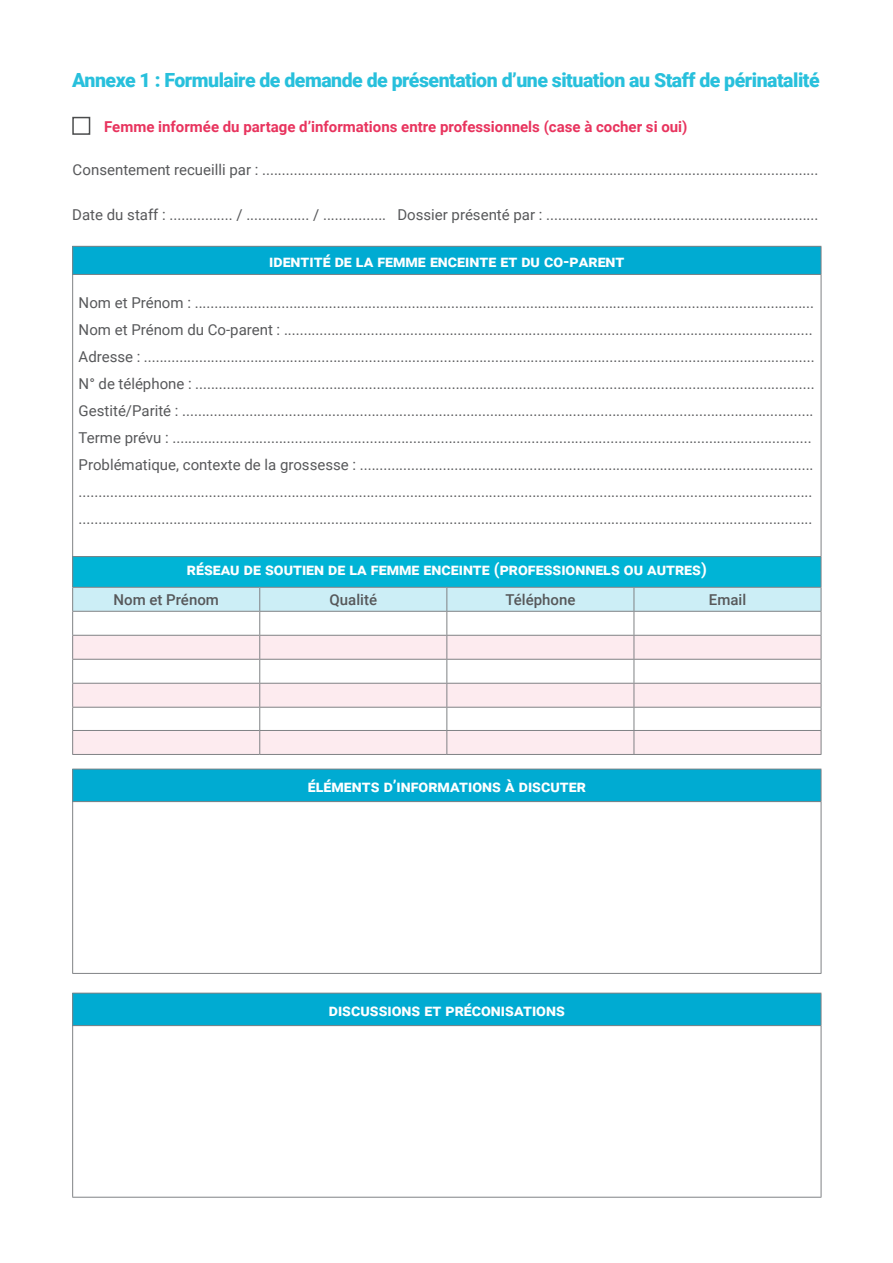
<style>
.page{position:relative;width:893px;height:1263px;background:#fff}
.page>*{position:absolute;margin:0;border:0;box-sizing:border-box;transform-origin:0 0}
.t1{font:900 19.5px "Roboto";letter-spacing:-.025em;color:#28c0dc}
.t2{font:700 16.5px "Roboto";color:#fff}
.t3{font:15px/27px "Roboto";color:#57585a;text-align:justify}
.t4{font:700 15px "Roboto";color:#e8345e}
.t5{font:500 15px "Roboto";color:#57585a}
</style>
<div class="page">
<div style="left:73px;top:246px;width:748px;height:28px;background:#00abd2"></div>
<div style="left:73px;top:557px;width:748px;height:30px;background:#00b4d6"></div>
<hr style="left:72px;top:246px;width:188px;height:1px;background:#808285">
<svg style="left:72px;top:247px;width:1px;height:27px"></svg>
<hr style="left:260px;top:246px;width:187px;height:1px;background:#808285">
<hr style="left:447px;top:246px;width:187px;height:1px;background:#808285">
<hr style="left:634px;top:246px;width:187px;height:1px;background:#808285">
<svg style="left:821px;top:247px;width:1px;height:27px"></svg>
<hr style="left:72px;top:274px;width:188px;height:1px;background:#808285">
<hr style="left:72px;top:275px;width:1px;height:281px;background:#808285">
<hr style="left:260px;top:274px;width:187px;height:1px;background:#808285">
<hr style="left:447px;top:274px;width:187px;height:1px;background:#808285">
<hr style="left:634px;top:274px;width:187px;height:1px;background:#808285">
<hr style="left:821px;top:275px;width:1px;height:281px;background:#808285">
<hr style="left:72px;top:556px;width:188px;height:1px;background:#808285">
<hr style="left:72px;top:557px;width:1px;height:30px;background:#808285">
<hr style="left:260px;top:556px;width:187px;height:1px;background:#808285">
<hr style="left:447px;top:556px;width:187px;height:1px;background:#808285">
<hr style="left:634px;top:556px;width:187px;height:1px;background:#808285">
<hr style="left:821px;top:557px;width:1px;height:30px;background:#808285">
<hr style="left:72px;top:754px;width:188px;height:1px;background:#808285">
<hr style="left:260px;top:754px;width:187px;height:1px;background:#808285">
<hr style="left:447px;top:754px;width:187px;height:1px;background:#808285">
<hr style="left:634px;top:754px;width:187px;height:1px;background:#808285">
<svg style="left:72px;top:587px;width:750px;height:167px"></svg>
<hr style="left:72px;top:611px;width:188px;height:1px;background:#808285">
<div style="left:73px;top:769px;width:748px;height:33px;background:#00abd2"></div>
<hr style="left:72px;top:769px;width:749px;height:1px;background:#808285">
<hr style="left:72px;top:769px;width:1px;height:32px;background:#808285">
<hr style="left:821px;top:769px;width:1px;height:32px;background:#808285">
<hr style="left:72px;top:801px;width:749px;height:1px;background:#808285">
<hr style="left:72px;top:802px;width:1px;height:171px;background:#808285">
<hr style="left:821px;top:802px;width:1px;height:171px;background:#808285">
<hr style="left:72px;top:973px;width:749px;height:1px;background:#808285">
<div style="left:73px;top:993px;width:748px;height:32px;background:#00abd2"></div>
<hr style="left:72px;top:993px;width:749px;height:1px;background:#808285">
<hr style="left:72px;top:993px;width:1px;height:32px;background:#808285">
<hr style="left:821px;top:993px;width:1px;height:32px;background:#808285">
<hr style="left:72px;top:1025px;width:749px;height:1px;background:#808285">
<hr style="left:72px;top:1026px;width:1px;height:171px;background:#808285">
<hr style="left:821px;top:1026px;width:1px;height:171px;background:#808285">
<hr style="left:72px;top:1197px;width:749px;height:1px;background:#808285">
<div style="left:72px;top:117px;width:18px;height:18px;border:2px solid #4b4c4d"></div>
<p class="t1" style="left:72px;top:66px;width:749px">Annexe 1 : Formulaire de demande de présentation d’une situation au Staff de périnatalité</p>
<p class="t4" style="left:104px;top:116px;width:585px">Femme informée du partage d’informations entre professionnels (case à cocher si oui)</p>
<p class="t3" style="left:73px;top:156px;width:747px">Consentement recueilli par : .............................................................................................................................................</p>
<p class="t3" style="left:72px;top:201px;width:748px">Date du staff : ................ / ................ / ................ Dossier présenté par : .....................................................................</p>
<p class="t2" style="left:269px;top:249px;width:357px">identité de la femme enceinte et du co-parent</p>
<p class="t3" style="left:79px;top:288px;width:737px">Nom et Prénom : .............................................................................................................................................................</p>
<p class="t3" style="left:79px;top:315px;width:735px">Nom et Prénom du Co-parent : ......................................................................................................................................</p>
<p class="t3" style="left:79px;top:342px;width:737px">Adresse : ..........................................................................................................................................................................</p>
<p class="t3" style="left:79px;top:369px;width:737px">N° de téléphone : .............................................................................................................................................................</p>
<p class="t3" style="left:79px;top:396px;width:736px">Gestité/Parité : ................................................................................................................................................................</p>
<p class="t3" style="left:79px;top:423px;width:734px">Terme prévu : ..................................................................................................................................................................</p>
<p class="t3" style="left:79px;top:450px;width:736px">Problématique, contexte de la grossesse : ................................................................................................................... .......................................................................................................................................................................................... ..........................................................................................................................................................................................</p>
<p class="t2" style="left:187px;top:557px;width:521px">réseau de soutien de la femme enceinte (professionnels ou autres)</p>
<p class="t5" style="left:113px;top:589px;width:107px">Nom et Prénom</p>
<p class="t5" style="left:330px;top:589px;width:49px">Qualité</p>
<p class="t5" style="left:505px;top:589px;width:72px">Téléphone</p>
<p class="t5" style="left:709px;top:589px;width:39px">Email</p>
<p class="t2" style="left:308px;top:774px;width:279px">éléments d’informations à discuter</p>
<p class="t2" style="left:329px;top:998px;width:237px">discussions et préconisations</p>
</div>
